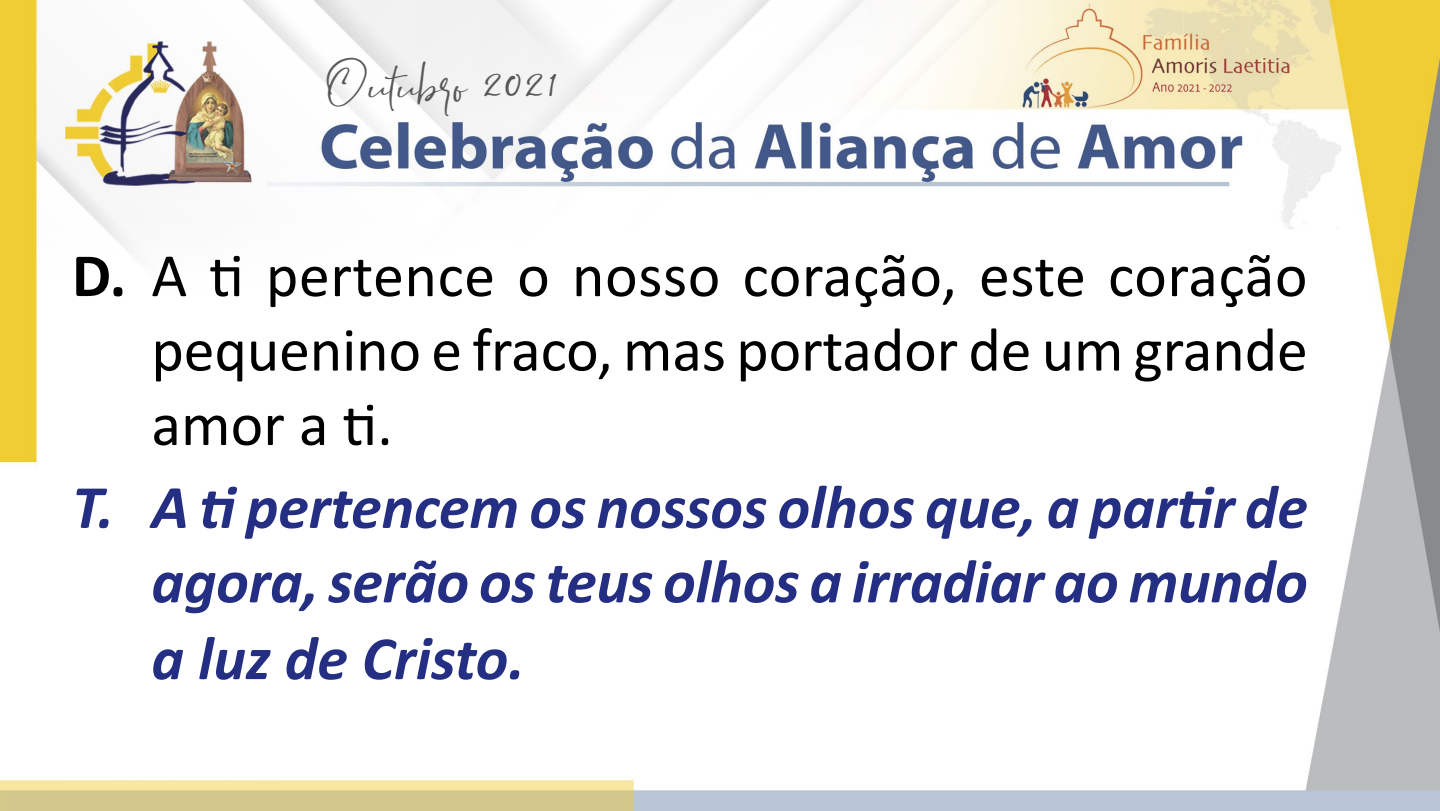
<style>
.page{position:relative;width:1440px;height:811px;background:#fff}
.page>*{position:absolute;margin:0;border:0;box-sizing:border-box;transform-origin:0 0}
.t1{font:italic 700 62px/75.6px "Calibri";letter-spacing:-.005em;color:#242f83;text-align:justify}
.t2{font:62px/74.4px "Calibri";letter-spacing:-.005em;color:#000;text-align:justify}
.t3{font:34px "Southnis";color:#57585a}
.s1{font-weight:700}
</style>
<div class="page">
<img style="left:0;top:0;width:1440px;height:811px">
<p class="t3" style="left:326px;top:64px;width:235px">Outubro 2021</p>
<p class="t2" style="left:151px;top:235px;width:1158px;text-indent:-79px"><span class="s1">D.</span> A ti pertence o nosso coração, este coração pequenino e fraco, mas portador de um grande amor a ti.</p>
<p class="t1" style="left:151px;top:466px;width:1158px;text-indent:-79px">T. A ti pertencem os nossos olhos que, a partir de agora, serão os teus olhos a irradiar ao mundo a luz de Cristo.</p>
</div>
